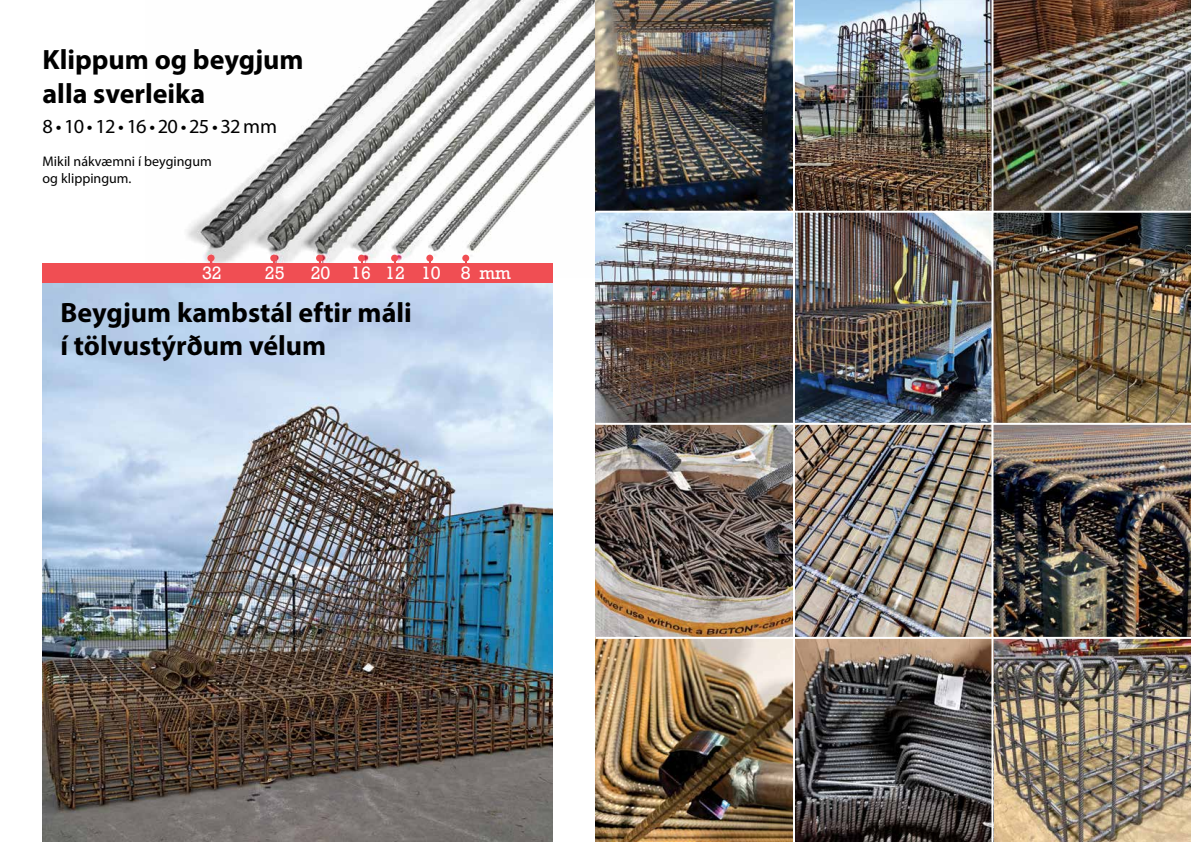
<style>
.page{position:relative;width:1191px;height:842px;background:#fff}
.page>*{position:absolute;margin:0;border:0;box-sizing:border-box;transform-origin:0 0}
.t1{font:700 28px/33.6px "Myriad Pro";color:#000}
.t2{font:20px "Myriad Pro";letter-spacing:-.04em;color:#000}
.t3{font:16.8px "Rockwell";color:#fff}
.t4{font:14px/16.8px "Myriad Pro";color:#000}
</style>
<div class="page">
<img style="left:595px;top:0;width:596px;height:842px">
<img style="left:43px;top:283px;width:510px;height:559px">
<img style="left:187px;top:0;width:431px;height:278px">
<div style="left:43px;top:263px;width:510px;height:20px;background:#f04e53"></div>
<div style="left:207px;top:255px;width:7px;height:7px;background:#f04e53;border-radius:50%"></div>
<div style="left:270px;top:255px;width:7px;height:7px;background:#f04e53;border-radius:50%"></div>
<div style="left:316px;top:255px;width:7px;height:7px;background:#f04e53;border-radius:50%"></div>
<div style="left:358px;top:255px;width:7px;height:7px;background:#f04e53;border-radius:50%"></div>
<div style="left:391px;top:255px;width:7px;height:7px;background:#f04e53;border-radius:50%"></div>
<div style="left:426px;top:255px;width:7px;height:7px;background:#f04e53;border-radius:50%"></div>
<div style="left:462px;top:255px;width:7px;height:7px;background:#f04e53;border-radius:50%"></div>
<img style="left:993px;top:425px;width:198px;height:212px">
<hr style="left:595px;top:211px;width:596px;height:2px;background:#fff">
<hr style="left:595px;top:423px;width:596px;height:2px;background:#fff">
<hr style="left:595px;top:637px;width:596px;height:2px;background:#fff">
<hr style="left:793px;top:0;width:2px;height:842px;background:#fff">
<hr style="left:991px;top:0;width:2px;height:842px;background:#fff">
<p class="t1" style="left:43px;top:42px;width:263px">Klippum og beygjum alla sverleika</p>
<p class="t2" style="left:43px;top:114px;width:236px">8 • 10 • 12 • 16 • 20 • 25 • 32 mm</p>
<p class="t4" style="left:43px;top:153px;width:171px">Mikil nákvæmni í beygingum og klippingum.</p>
<p class="t3" style="left:202px;top:263px;width:21px">32</p>
<p class="t3" style="left:265px;top:263px;width:21px">25</p>
<p class="t3" style="left:311px;top:263px;width:202px">20 16 12 10 8 mm</p>
<p class="t1" style="left:60px;top:294px;width:353px">Beygjum kambstál eftir máli í tölvustýrðum vélum</p>
</div>
